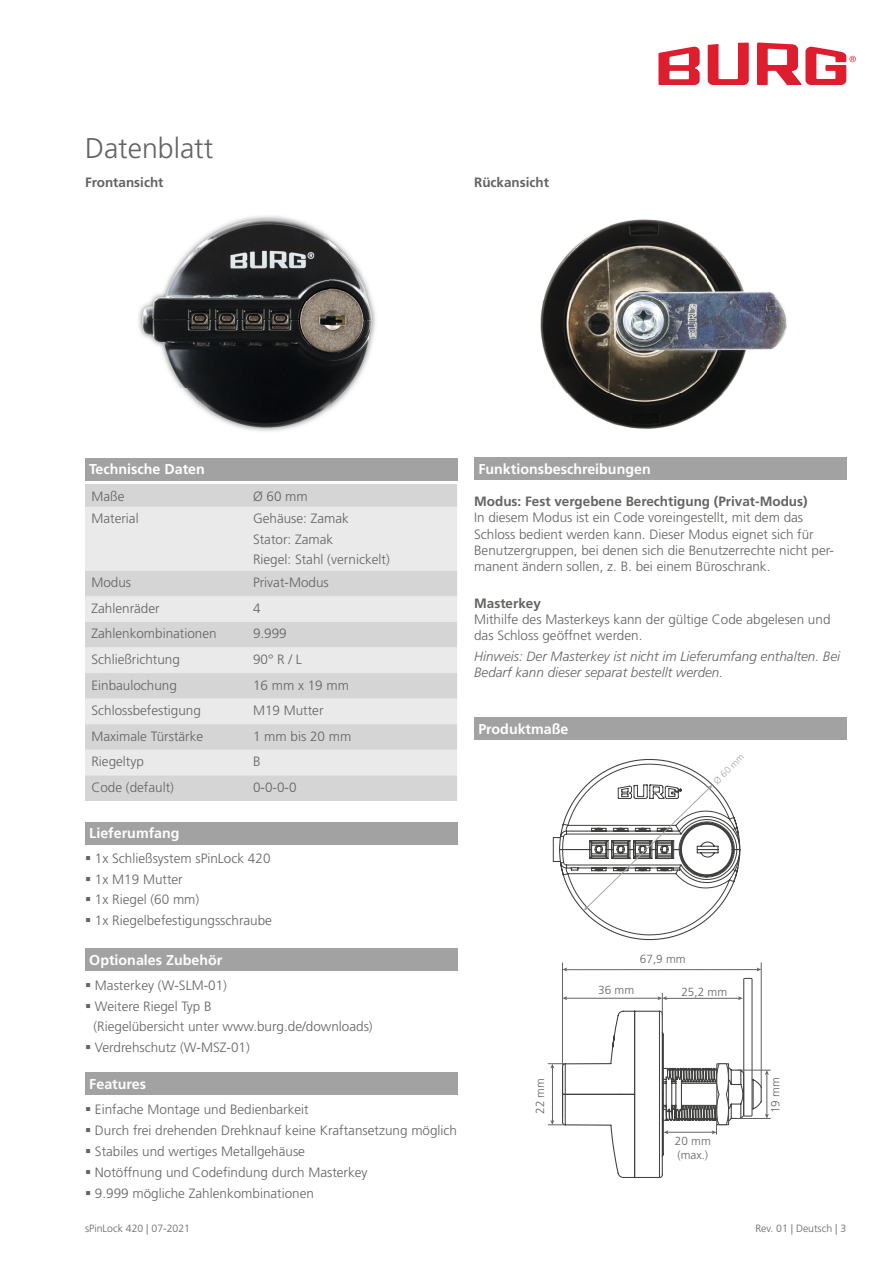
<style>
.page{position:relative;width:893px;height:1263px;background:#fff}
.page>*{position:absolute;margin:0;border:0;box-sizing:border-box;transform-origin:0 0}
.t1{font:300 28.5px "Frutiger LT Std";color:#636362}
.t2{font:700 14.25px "Frutiger LT Std";color:#fff}
.t3{font:300 13.5px/16.2px "Frutiger LT Std";color:#636362}
.t4{font:italic 300 13.5px/16.2px "Frutiger LT Std";color:#636362}
.t5{font:700 13.5px "Frutiger LT Std";color:#636362}
.t6{font:300 11.7px/14.1px "Frutiger LT Std";color:#626464}
.t7{font:300 10.5px "Frutiger LT Std";color:#636362}
.t8{font:300 9.6px "Frutiger LT Std";color:#a6a7a7}
</style>
<div class="page">
<svg style="left:708px;top:43px;width:41px;height:42px"></svg>
<svg style="left:658px;top:46px;width:42px;height:39px"></svg>
<svg style="left:757px;top:43px;width:99px;height:42px"></svg>
<img style="left:138px;top:215px;width:238px;height:217px">
<div style="left:85px;top:1072px;width:372px;height:23px;background:#a2a2a2"></div>
<div style="left:85px;top:484px;width:372px;height:23px;background:#d5d5d5"></div>
<div style="left:85px;top:507px;width:372px;height:64px;background:#eaeaea"></div>
<svg style="left:85px;top:571px;width:372px;height:230px;fill:#d5d5d5"></svg>
<div style="left:85px;top:458px;width:372px;height:22px;background:#a2a2a2"></div>
<div style="left:85px;top:948px;width:372px;height:23px;background:#a2a2a2"></div>
<div style="left:474px;top:717px;width:372px;height:23px;background:#a2a2a2"></div>
<svg style="left:552px;top:759px;width:189px;height:182px"></svg>
<div style="left:743px;top:978px;width:9px;height:138px;border:1px solid #414040"></div>
<hr style="left:566px;top:969px;width:192px;height:1px;background:#626464">
<svg style="left:756px;top:967px;width:5px;height:4px"></svg>
<hr style="left:562px;top:962px;width:1px;height:104px;background:#626464">
<hr style="left:761px;top:962px;width:1px;height:124px;background:#626464">
<hr style="left:738px;top:1070px;width:33px;height:1px;background:#626464">
<hr style="left:738px;top:1118px;width:33px;height:1px;background:#626464">
<svg style="left:548px;top:993px;width:221px;height:185px"></svg>
<div style="left:85px;top:822px;width:372px;height:22px;background:#a2a2a2"></div>
<img style="left:540px;top:219px;width:248px;height:210px">
<div style="left:474px;top:458px;width:372px;height:22px;background:#a2a2a2"></div>
<h1 class="t1" style="left:85px;top:132px;width:130px">Datenblatt</h1>
<p class="t5" style="left:85px;top:174px;width:80px">Frontansicht</p>
<p class="t5" style="left:474px;top:175px;width:76px">Rückansicht</p>
<p class="t2" style="left:89px;top:461px;width:117px">Technische Daten</p>
<p class="t3" style="left:91px;top:488px;width:35px">Maße</p>
<p class="t3" style="left:253px;top:488px;width:56px">Ø 60 mm</p>
<p class="t3" style="left:91px;top:511px;width:49px">Material</p>
<p class="t3" style="left:253px;top:509px;width:138px;line-height:20.4px">Gehäuse: Zamak<br>Stator: Zamak<br>Riegel: Stahl (vernickelt)</p>
<p class="t3" style="left:91px;top:575px;width:41px">Modus</p>
<p class="t3" style="left:253px;top:575px;width:77px">Privat-Modus</p>
<p class="t3" style="left:91px;top:600px;width:70px">Zahlenräder</p>
<p class="t3" style="left:253px;top:600px;width:9px">4</p>
<p class="t3" style="left:91px;top:626px;width:127px">Zahlenkombinationen</p>
<p class="t3" style="left:253px;top:626px;width:35px">9.999</p>
<p class="t3" style="left:91px;top:651px;width:90px">Schließrichtung</p>
<p class="t3" style="left:253px;top:651px;width:50px">90° R / L</p>
<p class="t3" style="left:91px;top:677px;width:87px">Einbaulochung</p>
<p class="t3" style="left:253px;top:677px;width:98px">16 mm x 19 mm</p>
<p class="t3" style="left:91px;top:702px;width:111px">Schlossbefestigung</p>
<p class="t3" style="left:253px;top:702px;width:72px">M19 Mutter</p>
<p class="t3" style="left:91px;top:728px;width:113px">Maximale Türstärke</p>
<p class="t3" style="left:253px;top:728px;width:100px">1 mm bis 20 mm</p>
<p class="t3" style="left:91px;top:754px;width:54px">Riegeltyp</p>
<p class="t3" style="left:253px;top:754px;width:9px">B</p>
<p class="t3" style="left:91px;top:779px;width:84px">Code (default)</p>
<p class="t3" style="left:253px;top:779px;width:45px">0-0-0-0</p>
<p class="t2" style="left:89px;top:825px;width:92px">Lieferumfang</p>
<p class="t3" style="left:85px;top:851px;width:187px">▪ 1x Schließsystem sPinLock 420</p>
<p class="t3" style="left:85px;top:871px;width:99px">▪ 1x M19 Mutter</p>
<p class="t3" style="left:85px;top:891px;width:116px">▪ 1x Riegel (60 mm)</p>
<p class="t3" style="left:85px;top:912px;width:188px">▪ 1x Riegelbefestigungsschraube</p>
<p class="t2" style="left:89px;top:951px;width:135px">Optionales Zubehör</p>
<p class="t3" style="left:85px;top:977px;width:143px">▪ Masterkey (W-SLM-01)</p>
<p class="t3" style="left:94px;top:996px;width:281px;line-height:20.4px;text-indent:-9px">▪ Weitere Riegel Typ B<br>(Riegelübersicht unter www.burg.de/downloads)</p>
<p class="t3" style="left:85px;top:1039px;width:166px">▪ Verdrehschutz (W-MSZ-01)</p>
<p class="t2" style="left:89px;top:1075px;width:58px">Features</p>
<p class="t3" style="left:85px;top:1102px;width:225px">▪ Einfache Montage und Bedienbarkeit</p>
<p class="t3" style="left:85px;top:1122px;width:374px">▪ Durch frei drehenden Drehknauf keine Kraftansetzung möglich</p>
<p class="t3" style="left:85px;top:1143px;width:221px">▪ Stabiles und wertiges Metallgehäuse</p>
<p class="t3" style="left:85px;top:1164px;width:284px">▪ Notöffnung und Codefindung durch Masterkey</p>
<p class="t3" style="left:85px;top:1185px;width:231px">▪ 9.999 mögliche Zahlenkombinationen</p>
<p class="t2" style="left:478px;top:461px;width:174px">Funktionsbeschreibungen</p>
<p class="t5" style="left:474px;top:493px;width:335px">Modus: Fest vergebene Berechtigung (Privat-Modus)</p>
<p class="t3" style="left:474px;top:510px;width:361px">In diesem Modus ist ein Code voreingestellt, mit dem das Schloss bedient werden kann. Dieser Modus eignet sich für Benutzergruppen, bei denen sich die Benutzerrechte nicht per&shy;manent ändern sollen, z. B. bei einem Büroschrank.</p>
<p class="t5" style="left:474px;top:595px;width:68px">Masterkey</p>
<p class="t3" style="left:474px;top:611px;width:358px">Mithilfe des Masterkeys kann der gültige Code abgelesen und das Schloss geöffnet werden.</p>
<p class="t4" style="left:474px;top:648px;width:368px">Hinweis: Der Masterkey ist nicht im Lieferumfang enthalten. Bei<br>Bedarf kann dieser separat bestellt werden.</p>
<p class="t2" style="left:478px;top:720px;width:92px">Produktmaße</p>
<p class="t8" style="left:711px;top:778px;width:40px;rotate:-45deg">Ø 60 mm</p>
<p class="t6" style="left:533px;top:1114px;width:37px;rotate:-90deg">22 mm</p>
<p class="t6" style="left:640px;top:952px;width:47px">67,9 mm</p>
<p class="t6" style="left:598px;top:983px;width:37px">36 mm</p>
<p class="t6" style="left:681px;top:985px;width:47px">25,2 mm</p>
<p class="t6" style="left:675px;top:1134px;width:37px">20 mm (max.)</p>
<p class="t6" style="left:769px;top:1113px;width:37px;rotate:-90deg">19 mm</p>
<p class="t7" style="left:85px;top:1222px;width:107px">sPinLock 420 | 07-2021</p>
<p class="t7" style="left:755px;top:1222px;width:92px">Rev. 01 | Deutsch | 3</p>
</div>
